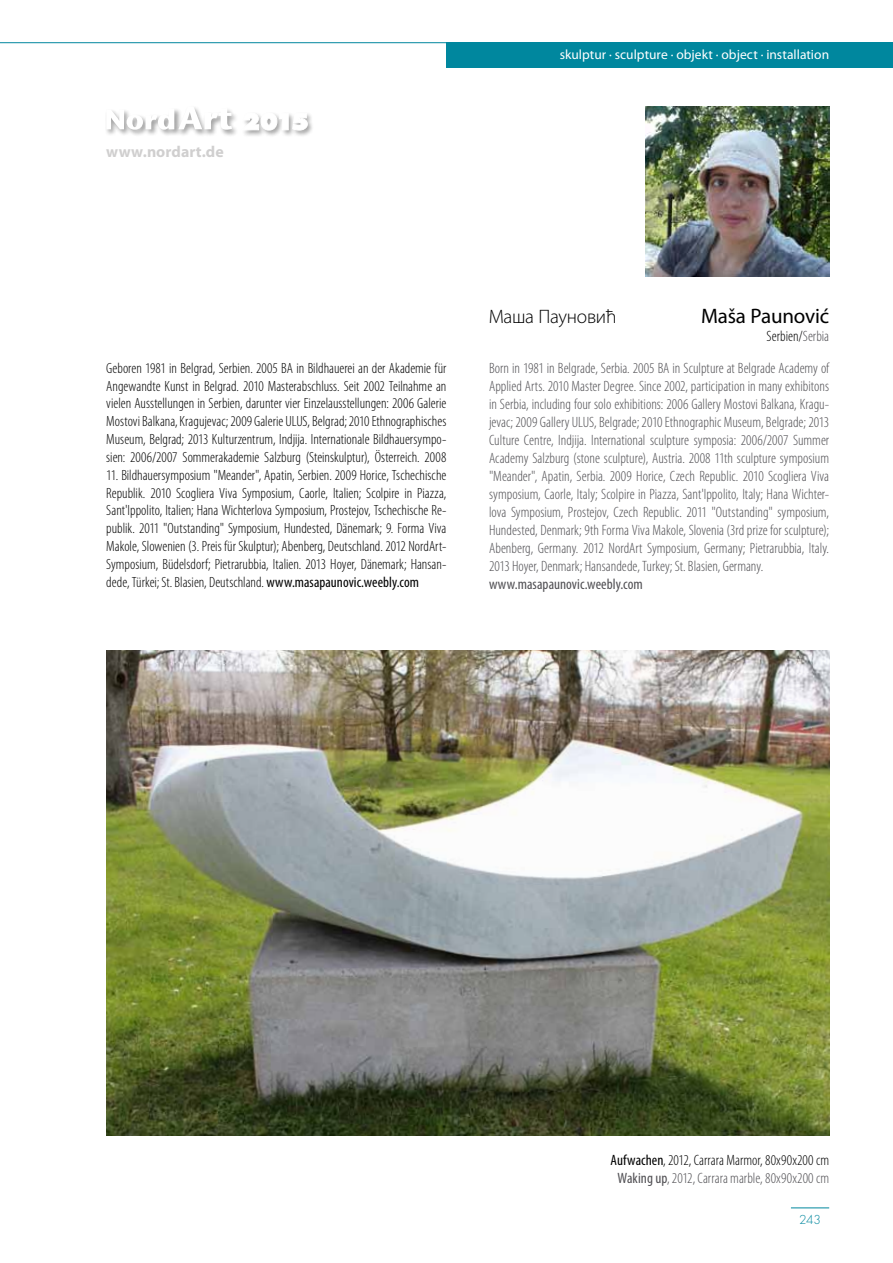
<style>
.page{position:relative;width:893px;height:1263px;background:#fff}
.page>*{position:absolute;margin:0;border:0;box-sizing:border-box;transform-origin:0 0}
.t1{font:21px "Myriad Pro";letter-spacing:-.01em;color:#000}
.t2{font:300 19.5px "Myriad Pro";letter-spacing:-.015em;color:#000}
.t3{font:700 15.9px "Myriad Pro";letter-spacing:.005em;color:#d0cfcf}
.t4{font:300 condensed 15px/18px "Myriad Pro";color:#504f53;text-align:justify}
.t5{font:300 condensed 15px/18px "Myriad Pro";letter-spacing:.005em;color:#000;text-align:center}
.t6{font:condensed 15px "Myriad Pro";letter-spacing:.005em;color:#504f53}
.t7{font:300 condensed 14.85px/17.9px "Myriad Pro";color:#000;text-align:justify}
.t8{font:13.5px "Myriad Pro";color:#fff}
.t9{font:300 12px "Futura Std";color:#00879e}
.s1{font-weight:400}
.s2{color:#504f53}
.s3{font-weight:400;color:#504f53}
</style>
<div class="page">
<div style="left:446px;top:43px;width:447px;height:25px;background:#00879e"></div>
<hr style="left:0;top:42px;width:446px;height:1px;background:#00879e">
<hr style="left:791px;top:1207px;width:38px;height:1px;background:#00879e">
<div style="left:241px;top:111px;width:74px;height:27px;background:#000;opacity:.75"></div>
<svg style="left:242px;top:113px;width:65px;height:17px"></svg>
<div style="left:105px;top:107px;width:77px;height:30px;background:#000;opacity:.75"></div>
<div style="left:177px;top:105px;width:62px;height:32px;background:#000;opacity:.75"></div>
<svg style="left:106px;top:106px;width:126px;height:24px"></svg>
<img style="left:645px;top:106px;width:184px;height:170px">
<img style="left:106px;top:651px;width:723px;height:485px">
<p class="t3" style="left:106px;top:142px;width:119px">www.nordart.de</p>
<p class="t8" style="left:560px;top:46px;width:271px">skulptur · sculpture · objekt · object · installation</p>
<p class="t7" style="left:106px;top:359px;width:342px">Geboren 1981 in Belgrad, Serbien. 2005 BA in Bildhauerei an der Akademie für Angewandte Kunst in Belgrad. 2010 Masterabschluss. Seit 2002 Teilnahme an vielen Ausstellungen in Serbien, darunter vier Einzelausstellungen: 2006 Galerie Mostovi Balkana, Kragujevac; 2009 Galerie ULUS, Belgrad; 2010 Ethnographisches Museum, Belgrad; 2013 Kulturzentrum, Indjija. Internationale Bildhauersympo&shy;sien: 2006/2007 Sommerakademie Salzburg (Steinskulptur), Österreich. 2008</p>
<p class="t7" style="left:106px;top:466px;width:342px">11. Bildhauersymposium "Meander", Apatin, Serbien. 2009 Horice, Tschechische Republik. 2010 Scogliera Viva Symposium, Caorle, Italien; Scolpire in Piazza, Sant'Ippolito, Italien; Hana Wichterlova Symposium, Prostejov, Tschechische Re&shy;publik. 2011 "Outstanding" Symposium, Hundested, Dänemark; 9. Forma Viva Makole, Slowenien (3. Preis für Skulptur); Abenberg, Deutschland. 2012 NordArt-Symposium, Büdelsdorf; Pietrarubbia, Italien. 2013 Hoyer, Dänemark; Hansan&shy;dede, Türkei; St. Blasien, Deutschland. <span class="s1">www.masapaunovic.weebly.com</span></p>
<h2 class="t2" style="left:489px;top:305px;width:129px">Маша Пауновић</h2>
<h1 class="t1" style="left:701px;top:303px;width:130px">Maša Paunović</h1>
<p class="t5" style="left:767px;top:327px;width:64px">Serbien/<span class="s2">Serbia</span></p>
<p class="t4" style="left:489px;top:359px;width:342px">Born in 1981 in Belgrade, Serbia. 2005 BA in Sculpture at Belgrade Academy of Applied Arts. 2010 Master Degree. Since 2002, participation in many exhibitons in Serbia, including four solo exhibitions: 2006 Gallery Mostovi Balkana, Kragu&shy;jevac; 2009 Gallery ULUS, Belgrade; 2010 Ethnographic Museum, Belgrade; 2013<br>Culture Centre, Indjija. International sculpture symposia: 2006/2007 Summer Academy Salzburg (stone sculpture), Austria. 2008 11th sculpture symposium "Meander", Apatin, Serbia. 2009 Horice, Czech Republic. 2010 Scogliera Viva symposium, Caorle, Italy; Scolpire in Piazza, Sant'Ippolito, Italy; Hana Wichter&shy;lova Symposium, Prostejov, Czech Republic. 2011 "Outstanding" symposium, Hundested, Denmark; 9th Forma Viva Makole, Slovenia (3rd prize for sculpture); Abenberg, Germany. 2012 NordArt Symposium, Germany; Pietrarubbia, Italy.<br>2013 Hoyer, Denmark; Hansandede, Turkey; St. Blasien, Germany.</p>
<p class="t6" style="left:489px;top:575px;width:155px">www.masapaunovic.weebly.com</p>
<p class="t5" style="left:611px;top:1151px;width:220px"><span class="s1">Aufwachen</span>, 2012, Carrara Marmor, 80x90x200 cm<br><span class="s3">Waking up</span><span class="s2">, 2012, Carrara marble, 80x90x200 cm</span></p>
<p class="t9" style="left:799px;top:1212px;width:23px">243</p>
</div>
